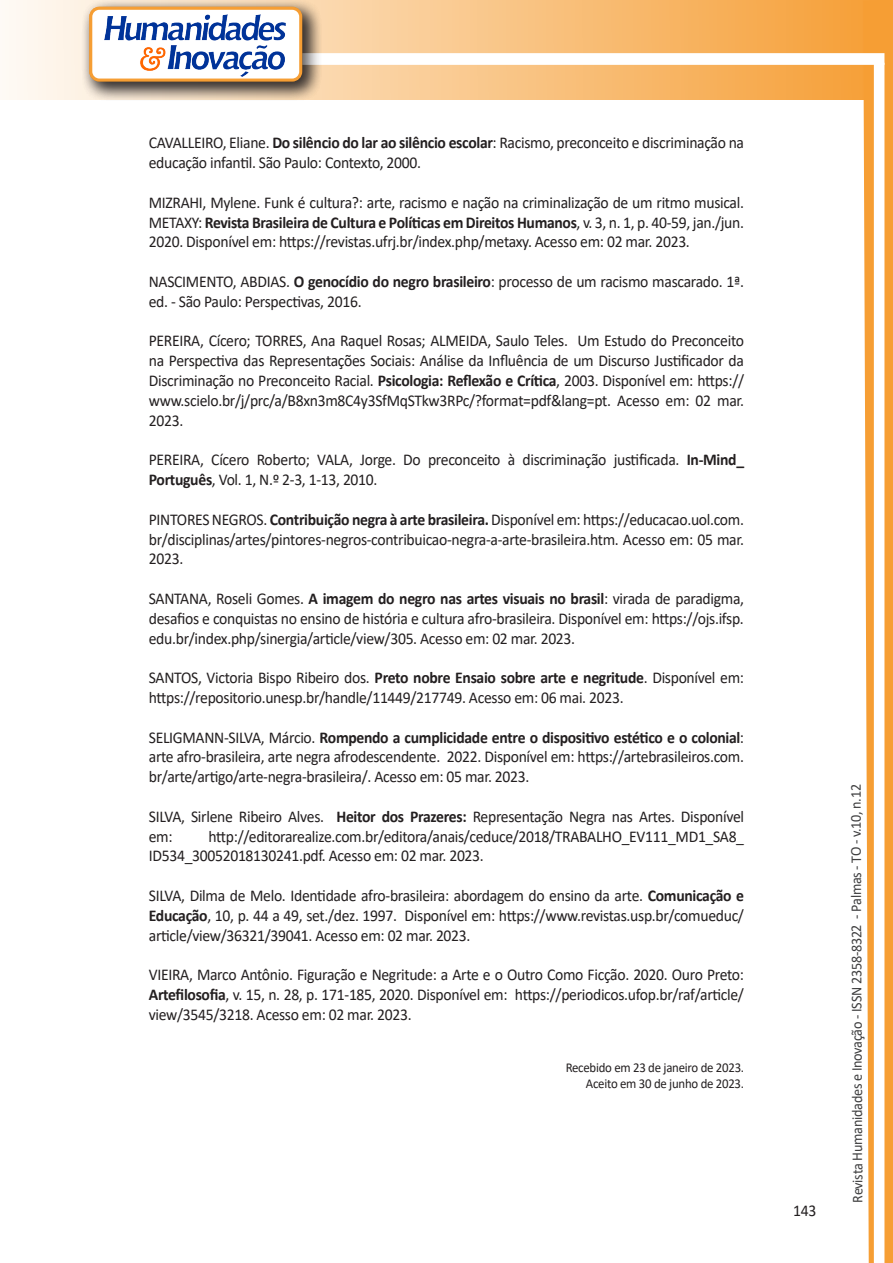
<style>
.page{position:relative;width:893px;height:1263px;background:#fff}
.page>*{position:absolute;margin:0;border:0;box-sizing:border-box;transform-origin:0 0}
.texto{font:16.5px/19.8px "Calibri";letter-spacing:-.02em;color:#231f20;text-align:justify;scale:.95 1}
.t1{font:15px "Calibri";letter-spacing:-.025em;color:#3e3e3f;scale:.95 1}
.texto-2{font:13.5px "Calibri";letter-spacing:-.02em;color:#231f20;scale:.95 1}
.s1{font-weight:700}
</style>
<div class="page">
<svg style="left:5px;top:0;width:858px;height:100px;background:#f9c484"></svg>
<div style="left:302px;top:53px;width:582px;height:12px;background:#fff;border:2px solid #fff"></div>
<svg style="left:863px;top:0;width:30px;height:1263px"></svg>
<div style="left:81px;top:0;width:241px;height:102px;background:#231f20;opacity:.75"></div>
<div style="left:91px;top:8px;width:210px;height:72px;background:#fff;border-radius:9px"></div>
<img style="left:104px;top:14px;width:181px;height:62px">
<div style="left:89px;top:7px;width:213px;height:75px;border:3px solid #f69e34;border-radius:9px"></div>
<p class="texto" style="left:149px;top:133px;width:628px">CAVALLEIRO, Eliane. <span class="s1">Do silêncio do lar ao silêncio escolar</span>: Racismo, preconceito e discriminação na educação infantil. São Paulo: Contexto, 2000.</p>
<p class="texto" style="left:149px;top:192px;width:628px">MIZRAHI, Mylene. Funk é cultura?: arte, racismo e nação na criminalização de um ritmo musical.<br>METAXY: <span class="s1">Revista Brasileira de Cultura e Políticas em Direitos Humanos</span>, v. 3, n. 1, p. 40-59, jan./jun.<br>2020. Disponível em: https://revistas.ufrj.br/index.php/metaxy. Acesso em: 02 mar. 2023.</p>
<p class="texto" style="left:149px;top:271px;width:628px">NASCIMENTO, ABDIAS. <span class="s1">O genocídio do negro brasileiro</span>: processo de um racismo mascarado. 1ª. ed. - São Paulo: Perspectivas, 2016.</p>
<p class="texto" style="left:149px;top:331px;width:628px">PEREIRA, Cícero; TORRES, Ana Raquel Rosas; ALMEIDA, Saulo Teles. Um Estudo do Preconceito na Perspectiva das Representações Sociais: Análise da Influência de um Discurso Justificador da Discriminação no Preconceito Racial. <span class="s1">Psicologia: Reflexão e Crítica</span>, 2003. Disponível em: https:// www.scielo.br/j/prc/a/B8xn3m8C4y3SfMqSTkw3RPc/?format=pdf&amp;lang=pt. Acesso em: 02 mar.<br>2023.</p>
<p class="texto" style="left:149px;top:449px;width:628px">PEREIRA, Cícero Roberto; VALA, Jorge. Do preconceito à discriminação justificada. <span class="s1">In-Mind_<br>Português</span>, Vol. 1, N.º 2-3, 1-13, 2010.</p>
<p class="texto" style="left:149px;top:509px;width:628px">PINTORES NEGROS. <span class="s1">Contribuição negra à arte brasileira.</span> Disponível em: https://educacao.uol.com. br/disciplinas/artes/pintores-negros-contribuicao-negra-a-arte-brasileira.htm. Acesso em: 05 mar.<br>2023.</p>
<p class="texto" style="left:149px;top:588px;width:628px">SANTANA, Roseli Gomes. <span class="s1">A imagem do negro nas artes visuais no brasil</span>: virada de paradigma, desafios e conquistas no ensino de história e cultura afro-brasileira. Disponível em: https://ojs.ifsp. edu.br/index.php/sinergia/article/view/305. Acesso em: 02 mar. 2023.</p>
<p class="texto" style="left:149px;top:667px;width:628px">SANTOS, Victoria Bispo Ribeiro dos. <span class="s1">Preto nobre Ensaio sobre arte e negritude</span>. Disponível em: https://repositorio.unesp.br/handle/11449/217749. Acesso em: 06 mai. 2023.</p>
<p class="texto" style="left:149px;top:727px;width:628px">SELIGMANN-SILVA, Márcio. <span class="s1">Rompendo a cumplicidade entre o dispositivo estético e o colonial</span>: arte afro-brasileira, arte negra afrodescendente. 2022. Disponível em: https://artebrasileiros.com. br/arte/artigo/arte-negra-brasileira/. Acesso em: 05 mar. 2023.</p>
<p class="texto" style="left:149px;top:806px;width:628px">SILVA, Sirlene Ribeiro Alves. <span class="s1">Heitor dos Prazeres:</span> Representação Negra nas Artes. Disponível em:</p>
<p class="texto" style="left:149px;top:826px;width:628px;text-indent:60px">http://editorarealize.com.br/editora/anais/ceduce/2018/TRABALHO_EV111_MD1_SA8_<br>ID534_30052018130241.pdf. Acesso em: 02 mar. 2023.</p>
<p class="texto" style="left:149px;top:885px;width:628px">SILVA, Dilma de Melo. Identidade afro-brasileira: abordagem do ensino da arte. <span class="s1">Comunicação e Educação</span>, 10, p. 44 a 49, set./dez. 1997. Disponível em: https://www.revistas.usp.br/comueduc/ article/view/36321/39041. Acesso em: 02 mar. 2023.</p>
<p class="texto" style="left:149px;top:964px;width:628px">VIEIRA, Marco Antônio. Figuração e Negritude: a Arte e o Outro Como Ficção. 2020. Ouro Preto:<br><span class="s1">Artefilosofia</span>, v. 15, n. 28, p. 171-185, 2020. Disponível em: https://periodicos.ufop.br/raf/article/ view/3545/3218. Acesso em: 02 mar. 2023.</p>
<p class="texto-2" style="left:566px;top:1058px;width:189px">Recebido em 23 de janeiro de 2023.</p>
<p class="texto-2" style="left:586px;top:1074px;width:168px">Aceito em 30 de junho de 2023.</p>
<p class="texto" style="left:793px;top:1200px;width:26px">143</p>
<p class="t1" style="left:846px;top:1203px;width:442px;rotate:-90deg">Revista Humanidades e Inovação - ISSN 2358-8322 - Palmas - TO - v.10, n.12</p>
</div>
